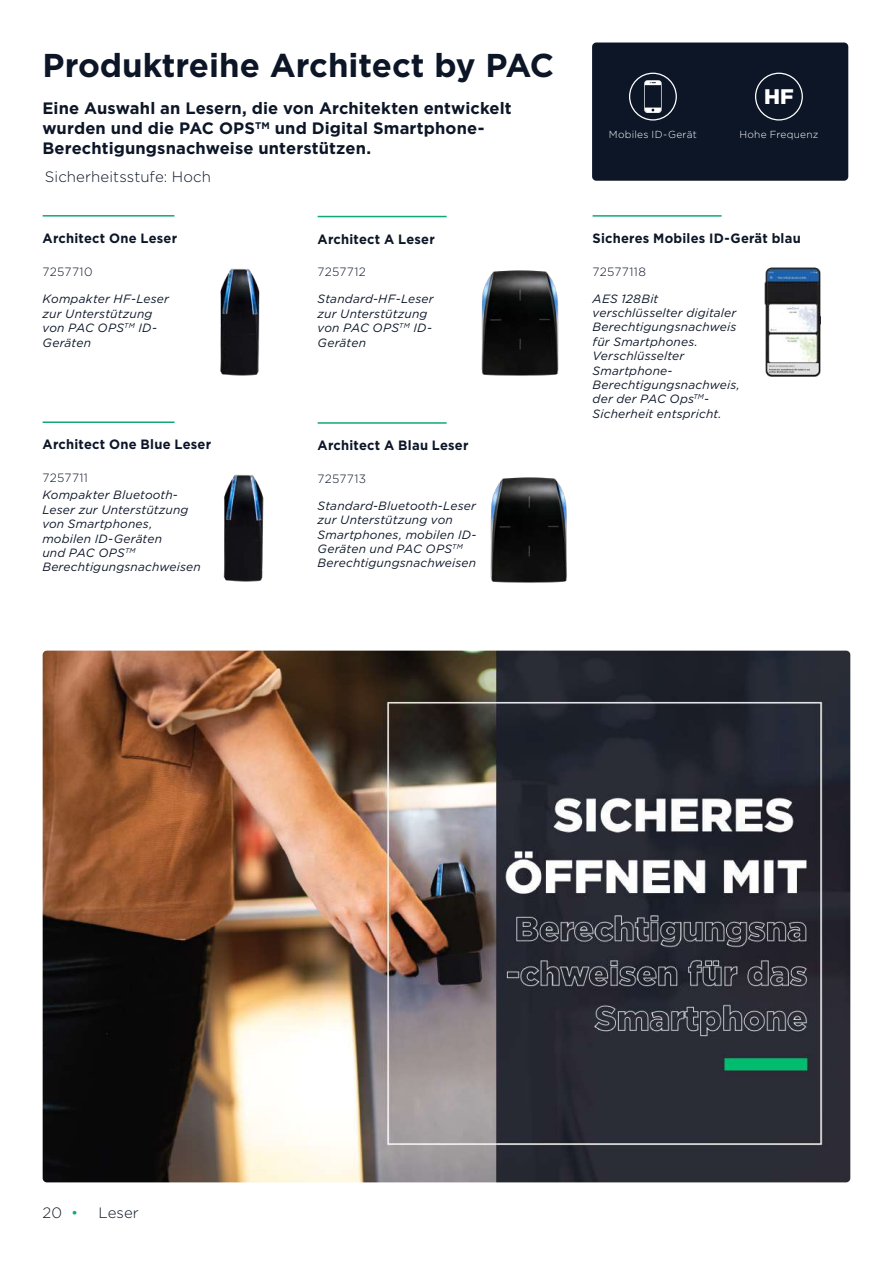
<style>
.page{position:relative;width:893px;height:1263px;background:#fff}
.page>*{position:absolute;margin:0;border:0;box-sizing:border-box;transform-origin:0 0}
.t1{font:700 33px "Gotham";color:#0c1627}
.t2{font:900 21px "Gotham";color:#fff}
.t3{font:700 16.5px/19.8px "Gotham";letter-spacing:.005em;color:#0c1627}
.t4{font:300 15px "Gotham";letter-spacing:.005em;color:#0c1627}
.t5{font:300 15px "Gotham";color:#171f2a}
.t6{font:700 13.5px "Gotham";letter-spacing:.015em;color:#0c1627;scale:.96 1}
.t7{font:italic 12px/14.4px "Gotham";letter-spacing:.015em;color:#0c1627}
.t8{font:300 12px "Gotham";letter-spacing:.02em;color:#0c1627}
.t9{font:300 10.2px "Gotham";letter-spacing:.025em;color:#fff}
.s1{color:#0fa976}
</style>
<div class="page">
<img style="left:220px;top:268px;width:40px;height:108px">
<img style="left:223px;top:474px;width:41px;height:108px">
<hr style="left:43px;top:215px;width:131px;height:2px;background:#0fa976">
<hr style="left:43px;top:421px;width:131px;height:2px;background:#0fa976">
<hr style="left:318px;top:216px;width:129px;height:1px;background:#0fa976">
<hr style="left:318px;top:422px;width:129px;height:2px;background:#0fa976">
<hr style="left:593px;top:215px;width:129px;height:2px;background:#0fa976">
<img style="left:481px;top:270px;width:78px;height:106px">
<img style="left:490px;top:477px;width:77px;height:106px">
<img style="left:765px;top:267px;width:55px;height:110px">
<div style="left:592px;top:43px;width:256px;height:138px;background:#0c1627;border-radius:4px"></div>
<div style="left:629px;top:73px;width:48px;height:48px;border:1px solid #fff;border-radius:50%"></div>
<div style="left:755px;top:73px;width:48px;height:48px;border:1px solid #fff;border-radius:50%"></div>
<svg style="left:644px;top:80px;width:18px;height:33px"></svg>
<img style="left:43px;top:651px;width:807px;height:531px">
<h1 class="t1" style="left:43px;top:46px;width:513px">Produktreihe Architect by PAC</h1>
<h3 class="t3" style="left:42px;top:98px;width:471px">Eine Auswahl an Lesern, die von Architekten entwickelt wurden und die PAC OPS<sup>TM</sup> und Digital Smartphone-<br>Berechtigungsnachweise unterstützen.</h3>
<p class="t4" style="left:45px;top:168px;width:168px">Sicherheitsstufe: Hoch</p>
<p class="t6" style="left:43px;top:230px;width:142px">Architect One Leser</p>
<p class="t6" style="left:318px;top:231px;width:124px">Architect A Leser</p>
<p class="t8" style="left:43px;top:265px;width:51px">7257710</p>
<p class="t8" style="left:318px;top:266px;width:50px">7257712</p>
<p class="t7" style="left:43px;top:292px;width:128px">Kompakter HF-Leser zur Unterstützung von PAC OPS<sup>TM</sup> ID-<br>Geräten</p>
<p class="t7" style="left:318px;top:292px;width:118px">Standard-HF-Leser zur Unterstützung von PAC OPS<sup>TM</sup> ID-<br>Geräten</p>
<p class="t6" style="left:43px;top:437px;width:177px">Architect One Blue Leser</p>
<p class="t6" style="left:318px;top:437px;width:159px">Architect A Blau Leser</p>
<p class="t8" style="left:43px;top:471px;width:47px">7257711</p>
<p class="t8" style="left:318px;top:472px;width:50px">7257713</p>
<p class="t7" style="left:42px;top:488px;width:160px">Kompakter Bluetooth-<br>Leser zur Unterstützung von Smartphones, mobilen ID-Geräten<br>und PAC OPS<sup>TM<br></sup>Berechtigungsnachweisen</p>
<p class="t7" style="left:318px;top:498px;width:160px">Standard-Bluetooth-Leser zur Unterstützung von<br>Smartphones, mobilen ID-<br>Geräten und PAC OPS<sup>TM<br></sup>Berechtigungsnachweisen</p>
<h2 class="t2" style="left:764px;top:85px;width:31px">HF</h2>
<p class="t9" style="left:609px;top:129px;width:89px">Mobiles ID-Gerät</p>
<p class="t9" style="left:739px;top:129px;width:81px">Hohe Frequenz</p>
<p class="t6" style="left:593px;top:230px;width:218px">Sicheres Mobiles ID-Gerät blau</p>
<p class="t8" style="left:593px;top:265px;width:55px">72577118</p>
<p class="t7" style="left:593px;top:291px;width:149px">AES 128Bit verschlüsselter digitaler<br>Berechtigungsnachweis für Smartphones.<br>Verschlüsselter<br>Smartphone-<br>Berechtigungsnachweis, der der PAC Ops<sup>TM</sup>-<br>Sicherheit entspricht.</p>
<p class="t5" style="left:43px;top:1205px;width:37px">20 <span class="s1">•</span></p>
<p class="t4" style="left:99px;top:1205px;width:42px">Leser</p>
</div>
